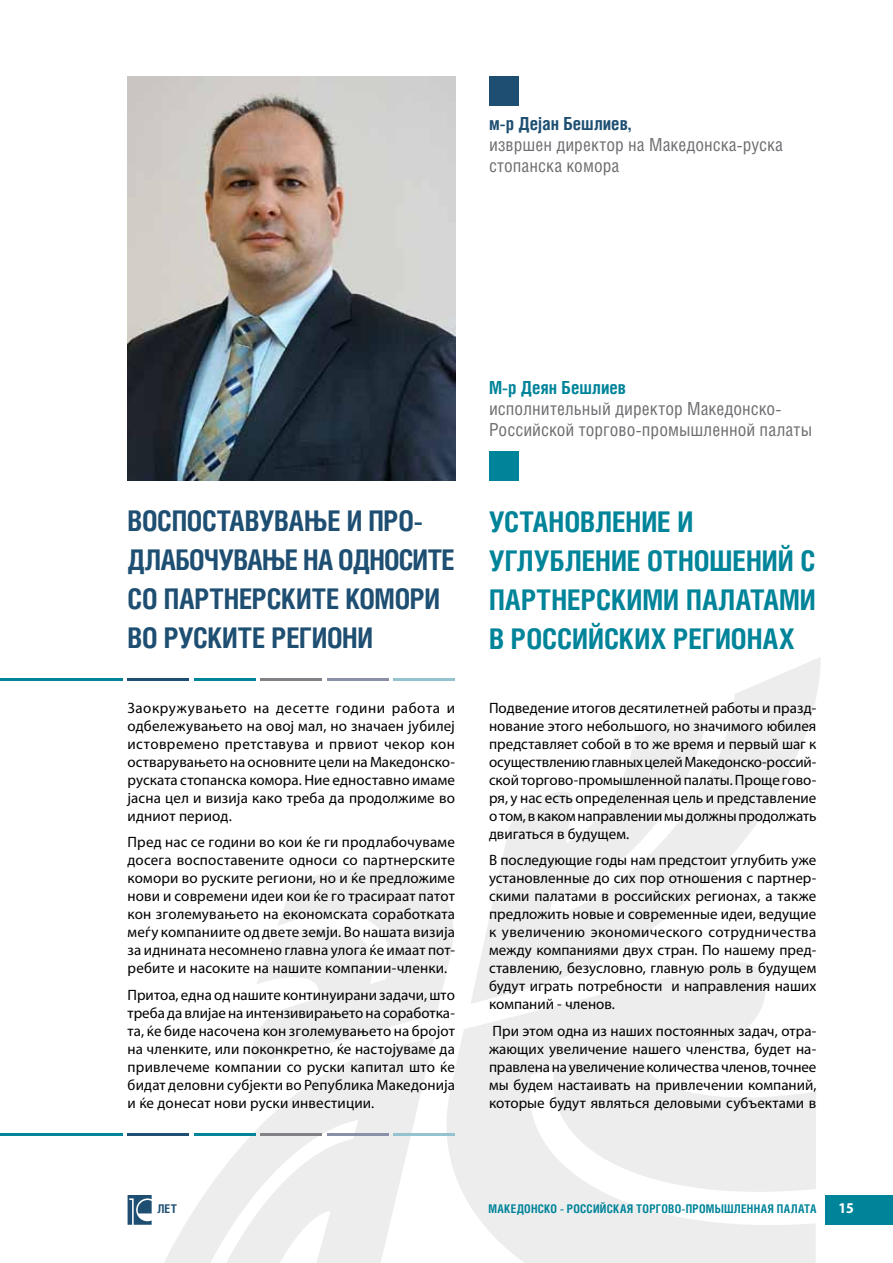
<style>
.page{position:relative;width:893px;height:1263px;background:#fff}
.page>*{position:absolute;margin:0;border:0;box-sizing:border-box;transform-origin:0 0}
.t1{font:700 28.5px/39px "Helios Cond C";letter-spacing:-.015em;color:#1e4f72}
.t2{font:700 28.5px/39px "Helios Cond C";color:#008499}
.t3{font:18px/21px "Helios Cond C";letter-spacing:.005em;color:#6d6e71}
.t4{font:700 18px "Helios Cond C";color:#1e4f72}
.t5{font:700 18px "Helios Cond C";color:#008499}
.t6{font:15px/18px "Myriad Pro";letter-spacing:.005em;color:#000;text-align:justify}
.t7{font:700 semi-condensed 15px "Myriad Pro";color:#fff}
.t8{font:700 12px "Helios Cond C";letter-spacing:.02em;color:#008499}
.t9{font:700 12px "Helios Cond C";color:#1e4f72}
</style>
<div class="page">
<svg style="left:480px;top:657px;width:341px;height:302px"></svg>
<svg style="left:256px;top:865px;width:197px;height:172px;fill:#ededee"></svg>
<svg style="left:422px;top:959px;width:394px;height:304px;fill:#ededee"></svg>
<svg style="left:132px;top:1037px;width:302px;height:226px"></svg>
<img style="left:128px;top:77px;width:327px;height:403px">
<div style="left:489px;top:77px;width:30px;height:29px;background:#1e4f72"></div>
<div style="left:489px;top:451px;width:30px;height:29px;background:#008499"></div>
<hr style="left:0;top:1133px;width:122px;height:2px;background:#008499">
<hr style="left:128px;top:1133px;width:61px;height:2px;background:#1e4f72">
<hr style="left:194px;top:1133px;width:62px;height:2px;background:#008499">
<hr style="left:261px;top:1133px;width:61px;height:2px;background:#808285">
<hr style="left:327px;top:1133px;width:62px;height:2px;background:#8a90a7">
<hr style="left:394px;top:1133px;width:61px;height:2px;background:#94c3cf">
<hr style="left:0;top:678px;width:122px;height:2px;background:#008499">
<hr style="left:128px;top:678px;width:61px;height:2px;background:#1e4f72">
<hr style="left:194px;top:678px;width:62px;height:2px;background:#008499">
<hr style="left:261px;top:678px;width:61px;height:2px;background:#808285">
<hr style="left:327px;top:678px;width:62px;height:2px;background:#8a90a7">
<hr style="left:394px;top:678px;width:61px;height:2px;background:#94c3cf">
<div style="left:825px;top:1195px;width:68px;height:30px;background:#008499"></div>
<svg style="left:128px;top:1195px;width:24px;height:30px"></svg>
<p class="t4" style="left:489px;top:113px;width:144px">м-р Дејан Бешлиев,</p>
<p class="t3" style="left:489px;top:134px;width:296px">извршен директор на Македонскa-руска стопанска комора</p>
<p class="t5" style="left:489px;top:377px;width:139px">М-р Деян Бешлиев</p>
<p class="t3" style="left:489px;top:398px;width:325px">исполнительный директор Македонско-<br>Российской торгово-промышленной палаты</p>
<h1 class="t1" style="left:128px;top:501px;width:329px">ВОСПОСТАВУВАЊЕ И ПРО-<br>ДЛАБОЧУВАЊЕ НА ОДНОСИТЕ<br>СО ПАРТНЕРСКИТЕ КОМОРИ<br>ВО РУСКИТЕ РЕГИОНИ</h1>
<h1 class="t2" style="left:489px;top:502px;width:328px">УСТАНОВЛЕНИЕ И<br>УГЛУБЛЕНИЕ ОТНОШЕНИЙ С<br>ПАРТНЕРСКИМИ ПАЛАТАМИ<br>В РОССИЙСКИХ РЕГИОНАХ</h1>
<p class="t6" style="left:128px;top:699px;width:329px">Заокружувањето на десетте години работа и одбележувањето на овој мал, но значаен јубилеј истовремено претставува и првиот чекор кон остварувањето на основните цели на Македонско&shy;руската стопанска комора. Ние едноставно имаме јасна цел и визија како треба да продолжиме во идниот период.</p>
<p class="t6" style="left:128px;top:834px;width:329px">Пред нас се години во кои ќе ги продлабочуваме досега воспоставените односи со партнерските комори во руските региони, но и ќе предложиме нови и современи идеи кои ќе го трасираат патот кон зголемувањето на економската соработката меѓу компаниите од двете земји. Во нашата визија за иднината несомнено главна улога ќе имаат пот&shy;ребите и насоките на нашите компании-членки.</p>
<p class="t6" style="left:128px;top:986px;width:329px">Притоа, една од нашите континуирани задачи, што треба да влијае на интензивирањето на соработка&shy;та, ќе биде насочена кон зголемувањето на бројот на членките, или поконкретно, ќе настојуваме да привлечеме компании со руски капитал што ќе бидат деловни субјекти во Република Македонија и ќе донесат нови руски инвестиции.</p>
<p class="t6" style="left:489px;top:699px;width:329px">Подведение итогов десятилетней работы и празд&shy;нование этого небольшого, но значимого юбилея представляет собой в то же время и первый шаг к осуществлению главных целей Македонско-россий&shy;ской торгово-промышленной палаты. Проще гово&shy;ря, у нас есть определенная цель и представление о том, в каком направлении мы должны продолжать двигаться в будущем.</p>
<p class="t6" style="left:489px;top:852px;width:329px">В последующие годы нам предстоит углубить уже установленные до сих пор отношения с партнер&shy;скими палатами в российских регионах, а также предложить новые и современные идеи, ведущие к увеличению экономического сотрудничества между компаниями двух стран. По нашему пред&shy;ставлению, безусловно, главную роль в будущем будут играть потребности и направления наших компаний - членов.</p>
<p class="t6" style="left:489px;top:1022px;width:329px">При этом одна из наших постоянных задач, отра&shy;жающих увеличение нашего членства, будет на&shy;правлена на увеличение количества членов, точнее мы будем настаивать на привлечении компаний, которые будут являться деловыми субъектами в</p>
<p class="t9" style="left:157px;top:1201px;width:21px">ЛЕТ</p>
<p class="t8" style="left:488px;top:1201px;width:329px">МАКЕДОНСКО - РОССИЙСКАЯ ТОРГОВО-ПРОМЫШЛЕННАЯ ПАЛАТА</p>
<p class="t7" style="left:838px;top:1200px;width:17px">15</p>
</div>
